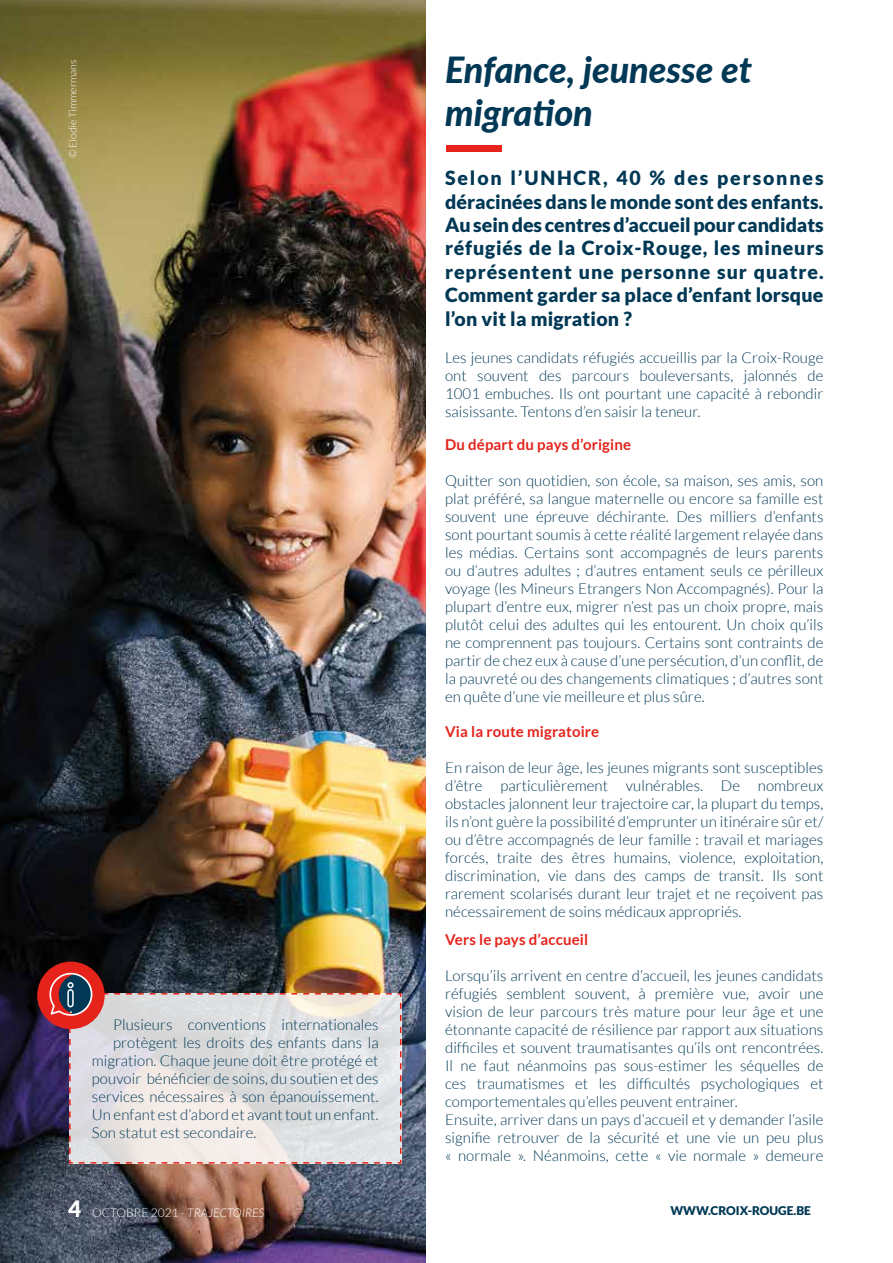
<style>
.page{position:relative;width:893px;height:1263px;background:#fff}
.page>*{position:absolute;margin:0;border:0;box-sizing:border-box;transform-origin:0 0}
.t1{font:italic 800 36px/43.2px "Lato";color:#003855}
.t2{font:900 19.5px/23.4px "Lato";letter-spacing:.01em;color:#003855;text-align:justify}
.t3{font:300 15px/18px "Lato";letter-spacing:.005em;color:#003855;text-align:justify}
.t4{font:700 15px "Lato";letter-spacing:.01em;color:#e5231b}
.t5{font:300 12px "Lato";color:#fff}
.t6{font:900 12px "Lato";color:#003855}
.t7{font:300 10.5px "Lato";color:#fff}
.s1{font-weight:900;font-size:22.5px}
.s2{font-style:italic}
</style>
<div class="page">
<div style="left:446px;top:145px;width:56px;height:6px;background:#e5231b"></div>
<img style="left:0;top:0;width:425px;height:1263px">
<svg style="left:37px;top:962px;width:364px;height:201px;background:#c2b8ba"></svg>
<p class="t7" style="left:67px;top:158px;width:100px;rotate:-90deg">© Elodie Timmermans</p>
<p class="t3" style="left:113px;top:1016px;width:267px">Plusieurs conventions internationales</p>
<p class="t3" style="left:113px;top:1034px;width:267px">protègent les droits des enfants dans la</p>
<p class="t3" style="left:92px;top:1052px;width:288px">migration. Chaque jeune doit être protégé et</p>
<p class="t3" style="left:92px;top:1070px;width:288px">pouvoir bénéficier de soins, du soutien et des</p>
<p class="t3" style="left:92px;top:1088px;width:288px">services nécessaires à son épanouissement.</p>
<p class="t3" style="left:92px;top:1106px;width:288px">Un enfant est d’abord et avant tout un enfant.</p>
<p class="t3" style="left:92px;top:1124px;width:166px">Son statut est secondaire.</p>
<h1 class="t1" style="left:445px;top:47px;width:309px">Enfance, jeunesse et migration</h1>
<p class="t2" style="left:445px;top:166px;width:380px">Selon l’UNHCR, 40 % des personnes déracinées dans le monde sont des enfants.<br>Au sein des centres d’accueil pour candidats réfugiés de la Croix-Rouge, les mineurs représentent une personne sur quatre.<br>Comment garder sa place d’enfant lorsque l’on vit la migration ?</p>
<p class="t3" style="left:445px;top:349px;width:380px">Les jeunes candidats réfugiés accueillis par la Croix-Rouge ont souvent des parcours bouleversants, jalonnés de 1001 embuches. Ils ont pourtant une capacité à rebondir saisissante. Tentons d’en saisir la teneur.</p>
<p class="t4" style="left:445px;top:436px;width:187px">Du départ du pays d’origine</p>
<p class="t3" style="left:445px;top:472px;width:380px">Quitter son quotidien, son école, sa maison, ses amis, son plat préféré, sa langue maternelle ou encore sa famille est souvent une épreuve déchirante. Des milliers d’enfants sont pourtant soumis à cette réalité largement relayée dans les médias. Certains sont accompagnés de leurs parents ou d’autres adultes ; d’autres entament seuls ce périlleux voyage (les Mineurs Etrangers Non Accompagnés). Pour la plupart d’entre eux, migrer n’est pas un choix propre, mais plutôt celui des adultes qui les entourent. Un choix qu’ils ne comprennent pas toujours. Certains sont contraints de partir de chez eux à cause d’une persécution, d’un conflit, de la pauvreté ou des changements climatiques ; d’autres sont en quête d’une vie meilleure et plus sûre.</p>
<p class="t4" style="left:445px;top:723px;width:156px">Via la route migratoire</p>
<p class="t3" style="left:445px;top:758px;width:380px">En raison de leur âge, les jeunes migrants sont susceptibles d’être particulièrement vulnérables. De nombreux obstacles jalonnent leur trajectoire car, la plupart du temps, ils n’ont guère la possibilité d’emprunter un itinéraire sûr et/ ou d’être accompagnés de leur famille : travail et mariages forcés, traite des êtres humains, violence, exploitation, discrimination, vie dans des camps de transit. Ils sont rarement scolarisés durant leur trajet et ne reçoivent pas nécessairement de soins médicaux appropriés.</p>
<p class="t4" style="left:445px;top:931px;width:145px">Vers le pays d’accueil</p>
<p class="t3" style="left:445px;top:967px;width:380px;text-align:left">Lorsqu’ils arrivent en centre d’accueil, les jeunes candidats réfugiés semblent souvent, à première vue, avoir une vision de leur parcours très mature pour leur âge et une étonnante capacité de résilience par rapport aux situations difficiles et souvent traumatisantes qu’ils ont rencontrées.<br>Il ne faut néanmoins pas sous-estimer les séquelles de ces traumatismes et les difficultés psychologiques et comportementales qu’elles peuvent entrainer.<br>Ensuite, arriver dans un pays d’accueil et y demander l’asile signifie retrouver de la sécurité et une vie un peu plus « normale ». Néanmoins, cette « vie normale » demeure</p>
<p class="t5" style="left:68px;top:1206px;width:198px"><span class="s1">4</span> OCTOBRE 2021 - <span class="s2">TRAJECTOIRES</span></p>
<p class="t6" style="left:670px;top:1204px;width:142px">WWW.CROIX-ROUGE.BE</p>
</div>
